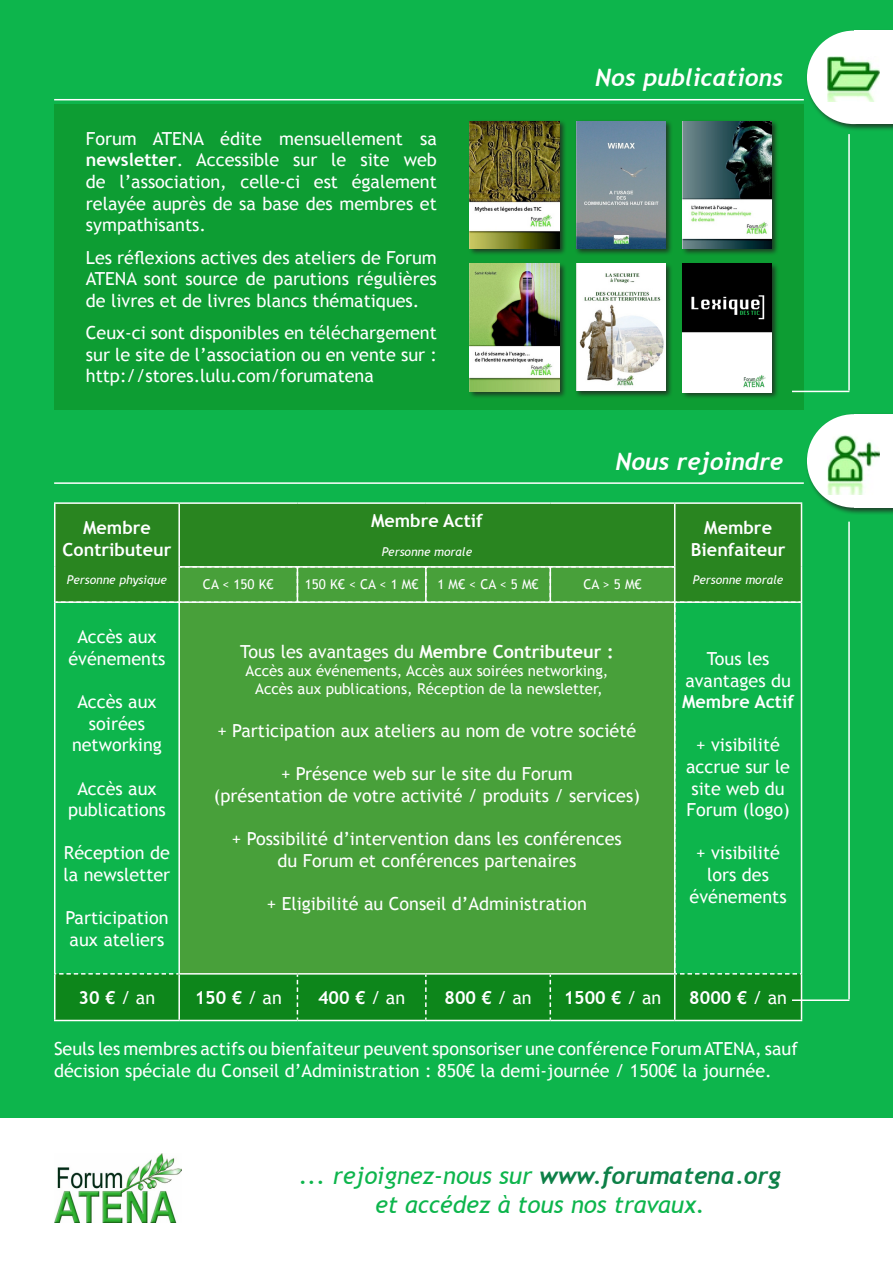
<style>
.page{position:relative;width:893px;height:1263px;background:#0db54c}
.page>*{position:absolute;margin:0;border:0;box-sizing:border-box;transform-origin:0 0}
.t1{font:italic 24px/28.8px "Trebuchet MS";color:#0db54c;text-align:center}
.t2{font:italic 700 24px "Trebuchet";color:#fff}
.t3{font:18px/21.6px "Trebuchet MS";color:#fff;text-align:center}
.t4{font:700 18px/21.6px "Trebuchet MS";color:#fff;text-align:center}
.t5{font:15px "Trebuchet MS";color:#fff}
.t6{font:13.5px "Trebuchet MS";color:#fff}
.t7{font:italic 12px "Trebuchet MS";color:#fff}
.s1{font-weight:700}
.s2{font-weight:400}
.s3{font-family:"Trebuchet";font-weight:700;color:#0d8047}
</style>
<div class="page">
<div style="left:805px;top:29px;width:88px;height:103px;background:#231f20;opacity:.75"></div>
<svg style="left:807px;top:31px;width:48px;height:93px"></svg>
<div style="left:855px;top:31px;width:38px;height:93px;background:#fff"></div>
<img style="left:827px;top:57px;width:52px;height:44px">
<div style="left:805px;top:412px;width:88px;height:103px;background:#231f20;opacity:.75"></div>
<svg style="left:807px;top:414px;width:48px;height:94px"></svg>
<div style="left:855px;top:414px;width:38px;height:94px;background:#fff"></div>
<img style="left:827px;top:435px;width:52px;height:60px">
<hr style="left:54px;top:99px;width:750px;height:1px;background:#fff">
<hr style="left:54px;top:482px;width:750px;height:2px;background:#fff">
<div style="left:54px;top:105px;width:750px;height:305px;background:#0d9d33"></div>
<div style="left:681px;top:262px;width:98px;height:138px;background:#231f20;opacity:.75"></div>
<img style="left:682px;top:264px;width:90px;height:128px">
<div style="left:574px;top:119px;width:99px;height:137px;background:#231f20;opacity:.75"></div>
<img style="left:576px;top:121px;width:89px;height:128px">
<hr style="left:848px;top:134px;width:2px;height:256px;background:#fff">
<hr style="left:792px;top:391px;width:57px;height:1px;background:#fff">
<div style="left:56px;top:504px;width:745px;height:62px;background:#298520"></div>
<hr style="left:54px;top:502px;width:125px;height:2px;background:#fff">
<hr style="left:54px;top:504px;width:2px;height:63px;background:#fff">
<hr style="left:54px;top:1020px;width:125px;height:1px;background:#fff">
<hr style="left:179px;top:502px;width:118px;height:2px;background:#fff">
<hr style="left:178px;top:504px;width:2px;height:63px;background:#fff">
<hr style="left:297px;top:502px;width:129px;height:2px;background:#fff">
<hr style="left:426px;top:502px;width:124px;height:2px;background:#fff">
<hr style="left:550px;top:502px;width:125px;height:2px;background:#fff">
<hr style="left:179px;top:1020px;width:118px;height:1px;background:#fff">
<hr style="left:297px;top:1020px;width:129px;height:1px;background:#fff">
<hr style="left:426px;top:1020px;width:124px;height:1px;background:#fff">
<hr style="left:550px;top:1020px;width:125px;height:1px;background:#fff">
<hr style="left:675px;top:502px;width:127px;height:2px;background:#fff">
<hr style="left:674px;top:504px;width:1px;height:63px;background:#fff">
<hr style="left:801px;top:504px;width:1px;height:63px;background:#fff">
<hr style="left:675px;top:1020px;width:127px;height:1px;background:#fff">
<svg style="left:54px;top:566px;width:748px;height:454px"></svg>
<hr style="left:178px;top:973px;width:119px;height:1px;background:#fff">
<hr style="left:297px;top:973px;width:129px;height:1px;background:#fff">
<hr style="left:426px;top:973px;width:124px;height:1px;background:#fff">
<hr style="left:550px;top:973px;width:125px;height:1px;background:#fff">
<div style="left:0;top:1118px;width:893px;height:145px;background:#fff"></div>
<img style="left:54px;top:1153px;width:127px;height:70px">
<hr style="left:848px;top:522px;width:2px;height:477px;background:#fff">
<hr style="left:792px;top:999px;width:57px;height:2px;background:#fff">
<div style="left:574px;top:262px;width:99px;height:136px;background:#231f20;opacity:.75"></div>
<img style="left:576px;top:264px;width:89px;height:127px">
<div style="left:681px;top:119px;width:98px;height:137px;background:#231f20;opacity:.75"></div>
<img style="left:682px;top:121px;width:90px;height:128px">
<div style="left:468px;top:262px;width:98px;height:137px;background:#231f20;opacity:.75"></div>
<img style="left:470px;top:264px;width:89px;height:127px">
<div style="left:468px;top:119px;width:98px;height:137px;background:#231f20;opacity:.75"></div>
<img style="left:470px;top:121px;width:89px;height:128px">
<p class="t3" style="left:86px;top:128px;width:352px;text-align:justify">Forum ATENA édite mensuellement sa <span class="s1">newsletter</span>. Accessible sur le site web de l’association, celle-ci est également relayée auprès de sa base des membres et sympathisants.</p>
<p class="t3" style="left:86px;top:247px;width:352px;text-align:justify">Les réflexions actives des ateliers de Forum ATENA sont source de parutions régulières de livres et de livres blancs thématiques.</p>
<p class="t3" style="left:86px;top:322px;width:353px;text-align:justify">Ceux-ci sont disponibles en téléchargement sur le site de l’association ou en vente sur : http://stores.lulu.com/forumatena</p>
<p class="t2" style="left:595px;top:63px;width:189px">Nos publications</p>
<p class="t2" style="left:615px;top:447px;width:169px">Nous rejoindre</p>
<p class="t4" style="left:83px;top:517px;width:69px">Membre</p>
<p class="t4" style="left:63px;top:538px;width:110px">Contributeur</p>
<p class="t7" style="left:67px;top:573px;width:102px">Personne physique</p>
<p class="t3" style="left:68px;top:626px;width:99px">Accès aux événements</p>
<p class="t3" style="left:72px;top:691px;width:91px">Accès aux soirées networking</p>
<p class="t3" style="left:68px;top:778px;width:99px">Accès aux publications</p>
<p class="t3" style="left:64px;top:842px;width:108px;text-align:left">Réception de la newsletter</p>
<p class="t3" style="left:65px;top:907px;width:105px;text-align:left">Participation aux ateliers</p>
<p class="t4" style="left:371px;top:510px;width:113px">Membre Actif</p>
<p class="t7" style="left:382px;top:545px;width:92px">Personne morale</p>
<p class="t6" style="left:203px;top:577px;width:72px">CA &lt; 150 K€</p>
<p class="t6" style="left:305px;top:577px;width:115px">150 K€ &lt; CA &lt; 1 M€</p>
<p class="t6" style="left:437px;top:577px;width:103px">1 M€ &lt; CA &lt; 5 M€</p>
<p class="t6" style="left:583px;top:577px;width:60px">CA &gt; 5 M€</p>
<p class="t4" style="left:240px;top:641px;width:375px"><span class="s2">Tous les avantages du</span> Membre Contributeur :</p>
<p class="t5" style="left:245px;top:662px;width:364px">Accès aux événements, Accès aux soirées networking,</p>
<p class="t5" style="left:255px;top:680px;width:349px">Accès aux publications, Réception de la newsletter,</p>
<p class="t3" style="left:217px;top:720px;width:420px">+ Participation aux ateliers au nom de votre société</p>
<p class="t3" style="left:281px;top:763px;width:293px">+ Présence web sur le site du Forum</p>
<p class="t3" style="left:214px;top:785px;width:428px">(présentation de votre activité / produits / services)</p>
<p class="t3" style="left:232px;top:828px;width:391px">+ Possibilité d’intervention dans les conférences</p>
<p class="t3" style="left:278px;top:850px;width:300px">du Forum et conférences partenaires</p>
<p class="t3" style="left:267px;top:893px;width:321px">+ Eligibilité au Conseil d’Administration</p>
<p class="t4" style="left:691px;top:517px;width:96px">Membre<br>Bienfaiteur</p>
<p class="t7" style="left:693px;top:573px;width:92px">Personne morale</p>
<p class="t3" style="left:682px;top:648px;width:113px">Tous les avantages du<br><span class="s1">Membre Actif</span></p>
<p class="t3" style="left:686px;top:734px;width:105px">+ visibilité accrue sur le site web du<br>Forum (logo)</p>
<p class="t3" style="left:690px;top:842px;width:99px">+ visibilité lors des événements</p>
<p class="t4" style="left:79px;top:986px;width:78px">30 € <span class="s2">/ an</span></p>
<p class="t4" style="left:195px;top:986px;width:89px">150 € <span class="s2">/ an</span></p>
<p class="t4" style="left:318px;top:986px;width:89px">400 € <span class="s2">/ an</span></p>
<p class="t4" style="left:444px;top:986px;width:89px">800 € <span class="s2">/ an</span></p>
<p class="t4" style="left:564px;top:986px;width:99px">1500 € <span class="s2">/ an</span></p>
<p class="t4" style="left:689px;top:986px;width:99px">8000 € <span class="s2">/ an</span></p>
<p class="t3" style="left:54px;top:1038px;width:745px;text-align:left">Seuls les membres actifs ou bienfaiteur peuvent sponsoriser une conférence Forum ATENA, sauf décision spéciale du Conseil d’Administration : 850€ la demi-journée / 1500€ la journée.</p>
<p class="t1" style="left:299px;top:1161px;width:483px">... rejoignez-nous sur <span class="s3">www.forumatena.org </span>et accédez à tous nos travaux.</p>
</div>
